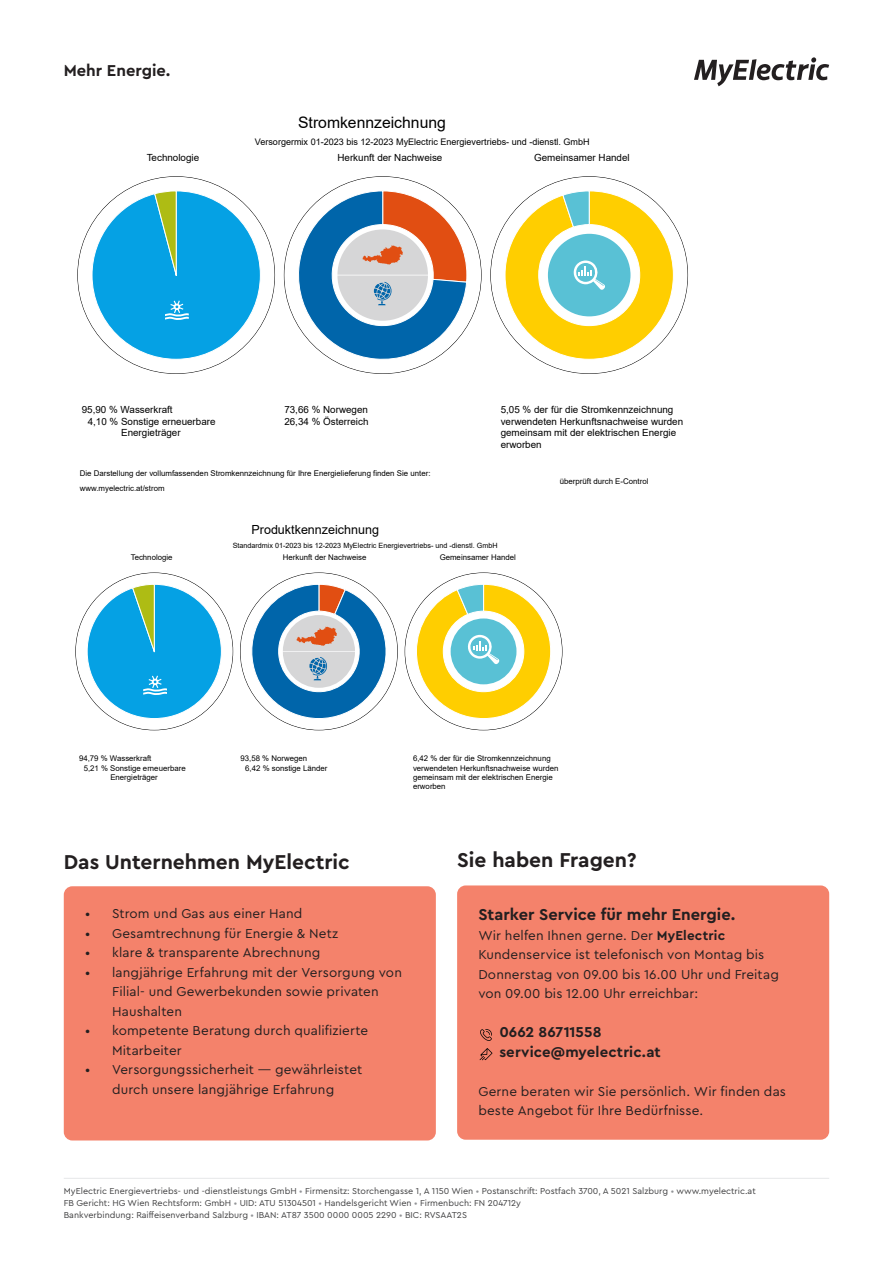
<style>
.page{position:relative;width:893px;height:1263px;background:#fff}
.page>*{position:absolute;margin:0;border:0;box-sizing:border-box;transform-origin:0 0}
.t1{font:700 21px "Cera Pro";color:#231f20}
.t2{font:700 16.5px "Cera Pro";color:#231f20}
.t3{font:15.75px "Arial";color:#000}
.t4{font:700 15px/19.5px "Cera Pro";letter-spacing:.005em;color:#231f20}
.t5{font:13.5px/19.5px "Cera Pro";letter-spacing:.01em;color:#231f20}
.t6{font:12.6px "Arial";color:#000}
.t7{font:9.9px/11.9px "Arial";color:#000}
.t8{font:9px/12px "Cera Pro";color:#3e3e3f}
.t9{font:9px "Arial";color:#000}
.t10{font:7.8px/9.4px "Arial";color:#000}
.t11{font:7.2px "Arial";color:#000}
.s1{font-weight:700}
.s2{color:#939598}
</style>
<div class="page">
<hr style="left:64px;top:1178px;width:765px;height:1px;background:#e6e7e9">
<svg style="left:295px;top:190px;width:173px;height:173px"></svg>
<svg style="left:91px;top:190px;width:170px;height:170px"></svg>
<svg style="left:504px;top:190px;width:170px;height:170px"></svg>
<svg style="left:243px;top:584px;width:152px;height:144px"></svg>
<svg style="left:87px;top:584px;width:135px;height:135px"></svg>
<svg style="left:416px;top:584px;width:135px;height:135px"></svg>
<div style="left:457px;top:885px;width:372px;height:255px;background:#f4826b;border-radius:9px"></div>
<div style="left:64px;top:886px;width:372px;height:254px;background:#f4826b;border-radius:9px"></div>
<svg style="left:480px;top:1048px;width:12px;height:12px"></svg>
<svg style="left:480px;top:1029px;width:12px;height:12px"></svg>
<svg style="left:694px;top:57px;width:135px;height:29px"></svg>
<p class="t2" style="left:64px;top:60px;width:108px">Mehr Energie.</p>
<p class="t3" style="left:298px;top:111px;width:149px">Stromkennzeichnung</p>
<p class="t9" style="left:255px;top:136px;width:336px">Versorgermix 01-2023 bis 12-2023 MyElectric Energievertriebs- und -dienstl. GmbH</p>
<p class="t7" style="left:147px;top:152px;width:54px">Technologie</p>
<p class="t7" style="left:337px;top:152px;width:106px">Herkunft der Nachweise</p>
<p class="t7" style="left:534px;top:152px;width:97px">Gemeinsamer Handel</p>
<p class="t7" style="left:284px;top:403px;width:86px">73,66 % Norwegen<br>26,34 % Österreich</p>
<p class="t7" style="left:501px;top:403px;width:184px">5,05 % der für die Stromkennzeichnung verwendeten Herkunftsnachweise wurden gemeinsam mit der elektrischen Energie erworben</p>
<p class="t10" style="left:80px;top:465px;width:352px;line-height:15.8px">Die Darstellung der vollumfassenden Stromkennzeichnung für Ihre Energielieferung finden Sie unter: www.myelectric.at/strom</p>
<p class="t10" style="left:560px;top:476px;width:90px">überprüft durch E-Control</p>
<p class="t6" style="left:251px;top:521px;width:129px">Produktkennzeichnung</p>
<p class="t11" style="left:233px;top:540px;width:266px">Standardmix 01-2023 bis 12-2023 MyElectric Energievertriebs- und -dienstl. GmbH</p>
<p class="t10" style="left:131px;top:553px;width:43px">Technologie</p>
<p class="t10" style="left:283px;top:553px;width:85px">Herkunft der Nachweise</p>
<p class="t10" style="left:440px;top:553px;width:78px">Gemeinsamer Handel</p>
<p class="t7" style="left:82px;top:403px;width:92px">95,90 % Wasserkraft</p>
<p class="t7" style="left:88px;top:415px;width:129px">4,10 % Sonstige erneuerbare</p>
<p class="t7" style="left:121px;top:427px;width:61px">Energieträger</p>
<p class="t10" style="left:79px;top:754px;width:74px">94,79 % Wasserkraft</p>
<p class="t10" style="left:84px;top:763px;width:103px">5,21 % Sonstige erneuerbare</p>
<p class="t10" style="left:110px;top:772px;width:49px">Energieträger</p>
<p class="t10" style="left:245px;top:754px;width:84px;text-indent:-5px">93,58 % Norwegen<br>6,42 % sonstige Länder</p>
<p class="t10" style="left:413px;top:754px;width:147px">6,42 % der für die Stromkennzeichnung verwendeten Herkunftsnachweise wurden gemeinsam mit der elektrischen Energie erworben</p>
<h1 class="t1" style="left:64px;top:848px;width:288px">Das Unternehmen MyElectric</h1>
<p class="t5" style="left:85px;top:903px;width:219px">• Strom und Gas aus einer Hand</p>
<p class="t5" style="left:85px;top:923px;width:255px">• Gesamtrechnung für Energie &amp; Netz</p>
<p class="t5" style="left:85px;top:942px;width:237px">• klare &amp; transparente Abrechnung</p>
<p class="t5" style="left:112px;top:962px;width:291px;text-indent:-27px">• langjährige Erfahrung mit der Versorgung von<br>Filial- und Gewerbekunden sowie privaten<br>Haushalten</p>
<p class="t5" style="left:112px;top:1020px;width:258px;text-indent:-27px">• kompetente Beratung durch qualifizierte<br>Mitarbeiter</p>
<p class="t5" style="left:85px;top:1059px;width:279px;text-align:center">• Versorgungssicherheit — gewährleistet durch unsere langjährige Erfahrung</p>
<h1 class="t1" style="left:457px;top:846px;width:181px">Sie haben Fragen?</h1>
<p class="t2" style="left:478px;top:903px;width:258px">Starker Service für mehr Energie.</p>
<p class="t5" style="left:478px;top:925px;width:302px">Wir helfen Ihnen gerne. Der <span class="s1">MyElectric </span>Kundenservice ist telefonisch von Montag bis Donnerstag von 09.00 bis 16.00 Uhr und Freitag von 09.00 bis 12.00 Uhr erreichbar:</p>
<p class="t4" style="left:499px;top:1022px;width:163px">0662 86711558 service@myelectric.at</p>
<p class="t5" style="left:478px;top:1081px;width:309px">Gerne beraten wir Sie persönlich. Wir finden das beste Angebot für Ihre Bedürfnisse.</p>
<p class="t8" style="left:64px;top:1184px;width:693px">MyElectric Energievertriebs- und -dienstleistungs GmbH <span class="s2">•</span> Firmensitz: Storchengasse 1, A 1150 Wien <span class="s2">•</span> Postanschrift: Postfach 3700, A 5021 Salzburg <span class="s2">•</span> www.myelectric.at<br>FB Gericht: HG Wien Rechtsform: GmbH <span class="s2">•</span> UID: ATU 51304501 <span class="s2">•</span> Handelsgericht Wien <span class="s2">•</span> Firmenbuch: FN 204712y<br>Bankverbindung: Raiffeisenverband Salzburg <span class="s2">•</span> IBAN: AT87 3500 0000 0005 2290 <span class="s2">•</span> BIC: RVSAAT2S</p>
</div>
